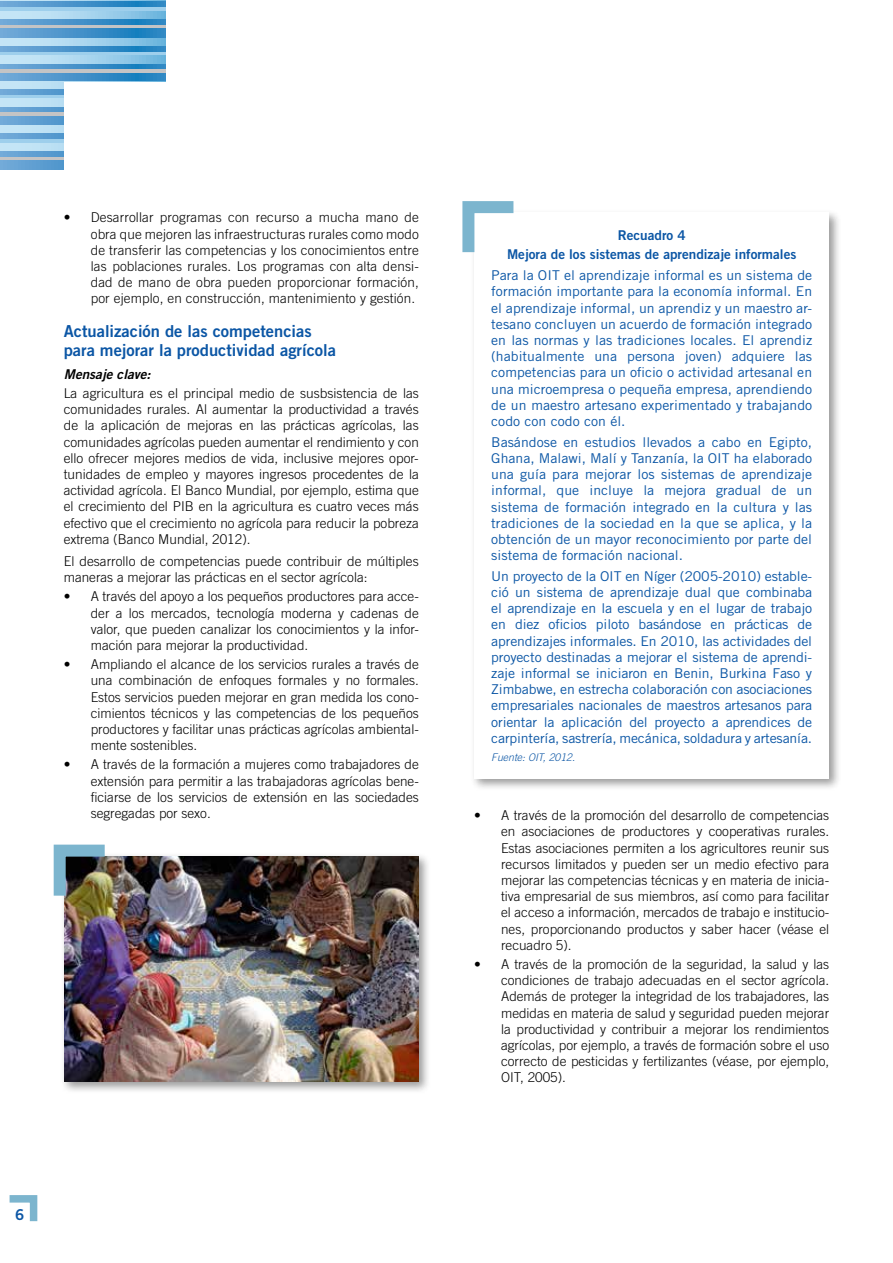
<style>
.page{position:relative;width:893px;height:1263px;background:#fff}
.page>*{position:absolute;margin:0;border:0;box-sizing:border-box;transform-origin:0 0}
.t1{font:16.5px/19.8px "Trade Gothic LT Std Bd 2";color:#0b56a5}
.t2{font:15px "Trade Gothic LT Std Bd 2";color:#0b56a5}
.t3{font:300 13.5px/16.2px "Trade Gothic LT Std";color:#000;text-align:justify}
.t4{font:13.5px/16.2px "Trade Gothic LT Std";color:#0b56a5;text-align:justify;scale:1.04 1}
.t5{font:13.5px/19.2px "Trade Gothic LT Std Bd 2";color:#0b56a5;text-align:center}
.t6{font:13.5px "Trade Gothic LT Std Bd 2 Obl";color:#000}
.t7{font:italic 300 10.5px "Trade Gothic LT Std";color:#0b56a5}
</style>
<div class="page">
<svg style="left:0;top:73px;width:166px;height:9px"></svg>
<hr style="left:0;top:69px;width:457px;height:4px;background:#c4c4c5">
<svg style="left:0;top:63px;width:166px;height:6px"></svg>
<svg style="left:0;top:55px;width:166px;height:8px"></svg>
<svg style="left:0;top:51px;width:166px;height:4px"></svg>
<svg style="left:0;top:45px;width:166px;height:6px"></svg>
<svg style="left:0;top:37px;width:166px;height:8px"></svg>
<svg style="left:0;top:28px;width:166px;height:9px"></svg>
<svg style="left:0;top:24px;width:166px;height:4px"></svg>
<svg style="left:0;top:19px;width:166px;height:5px"></svg>
<svg style="left:0;top:11px;width:166px;height:8px"></svg>
<hr style="left:0;top:7px;width:457px;height:4px;background:#9ecfec">
<svg style="left:0;top:1px;width:166px;height:6px"></svg>
<svg style="left:0;top:0;width:166px;height:1px"></svg>
<svg style="left:0;top:160px;width:64px;height:9px"></svg>
<svg style="left:0;top:156px;width:64px;height:4px"></svg>
<svg style="left:0;top:151px;width:64px;height:5px"></svg>
<div style="left:0;top:143px;width:457px;height:8px;background:#c1e3f5"></div>
<hr style="left:0;top:139px;width:457px;height:4px;background:#9ecfec">
<svg style="left:0;top:133px;width:64px;height:6px"></svg>
<div style="left:0;top:125px;width:457px;height:8px;background:#c1e3f5"></div>
<svg style="left:0;top:116px;width:64px;height:9px"></svg>
<hr style="left:0;top:112px;width:457px;height:4px;background:#c4c4c5">
<svg style="left:0;top:106px;width:64px;height:6px"></svg>
<div style="left:0;top:98px;width:457px;height:8px;background:#c1e3f5"></div>
<svg style="left:0;top:94px;width:64px;height:4px"></svg>
<svg style="left:0;top:88px;width:64px;height:6px"></svg>
<div style="left:0;top:82px;width:457px;height:6px;background:#c1e3f5"></div>
<div style="left:64px;top:82px;width:474px;height:133px;background:#fff"></div>
<div style="left:166px;top:0;width:475px;height:122px;background:#fff"></div>
<svg style="left:9px;top:1195px;width:29px;height:27px"></svg>
<div style="left:470px;top:209px;width:372px;height:583px;background:#000;opacity:.4"></div>
<div style="left:474px;top:213px;width:355px;height:566px;background:#fff"></div>
<svg style="left:462px;top:201px;width:63px;height:63px"></svg>
<div style="left:61px;top:853px;width:371px;height:241px;background:#000;opacity:.4"></div>
<img style="left:65px;top:857px;width:354px;height:224px">
<img style="left:53px;top:844px;width:64px;height:64px">
<p class="t3" style="left:91px;top:209px;width:330px;text-indent:-27px">• Desarrollar programas con recurso a mucha mano de obra que mejoren las infraestructuras rurales como modo de transferir las competencias y los conocimientos entre las poblaciones rurales. Los programas con alta densi&shy;dad de mano de obra pueden proporcionar formación, por ejemplo, en construcción, mantenimiento y gestión.</p>
<p class="t1" style="left:64px;top:321px;width:274px">Actualización de las competencias para mejorar la productividad agrícola</p>
<p class="t6" style="left:64px;top:365px;width:88px">Mensaje clave:</p>
<p class="t3" style="left:64px;top:385px;width:357px">La agricultura es el principal medio de susbsistencia de las comunidades rurales. Al aumentar la productividad a través de la aplicación de mejoras en las prácticas agrícolas, las comunidades agrícolas pueden aumentar el rendimiento y con ello ofrecer mejores medios de vida, inclusive mejores opor&shy;tunidades de empleo y mayores ingresos procedentes de la actividad agrícola. El Banco Mundial, por ejemplo, estima que el crecimiento del PIB en la agricultura es cuatro veces más efectivo que el crecimiento no agrícola para reducir la pobreza extrema (Banco Mundial, 2012).</p>
<p class="t3" style="left:64px;top:553px;width:357px">El desarrollo de competencias puede contribuir de múltiples maneras a mejorar las prácticas en el sector agrícola:</p>
<p class="t3" style="left:91px;top:588px;width:330px;text-indent:-27px">• A través del apoyo a los pequeños productores para acce&shy;der a los mercados, tecnología moderna y cadenas de valor, que pueden canalizar los conocimientos y la infor&shy;mación para mejorar la productividad.</p>
<p class="t3" style="left:91px;top:656px;width:330px;text-indent:-27px">• Ampliando el alcance de los servicios rurales a través de una combinación de enfoques formales y no formales.<br>Estos servicios pueden mejorar en gran medida los cono&shy;cimientos técnicos y las competencias de los pequeños productores y facilitar unas prácticas agrícolas ambiental&shy;mente sostenibles.</p>
<p class="t3" style="left:91px;top:756px;width:330px;text-indent:-27px">• A través de la formación a mujeres como trabajadores de extensión para permitir a las trabajadoras agrícolas bene&shy;ficiarse de los servicios de extensión en las sociedades segregadas por sexo.</p>
<p class="t2" style="left:15px;top:1205px;width:11px">6</p>
<p class="t5" style="left:507px;top:226px;width:291px">Recuadro 4<br>Mejora de los sistemas de aprendizaje informales</p>
<p class="t4" style="left:491px;top:267px;width:310px">Para la OIT el aprendizaje informal es un sistema de formación importante para la economía informal. En el aprendizaje informal, un aprendiz y un maestro ar&shy;tesano concluyen un acuerdo de formación integrado en las normas y las tradiciones locales. El aprendiz (habitualmente una persona joven) adquiere las competencias para un oficio o actividad artesanal en una microempresa o pequeña empresa, aprendiendo de un maestro artesano experimentado y trabajando codo con codo con él.</p>
<p class="t4" style="left:491px;top:434px;width:310px">Basándose en estudios llevados a cabo en Egipto, Ghana, Malawi, Malí y Tanzanía, la OIT ha elaborado una guía para mejorar los sistemas de aprendizaje informal, que incluye la mejora gradual de un sistema de formación integrado en la cultura y las tradiciones de la sociedad en la que se aplica, y la obtención de un mayor reconocimiento por parte del sistema de formación nacional.</p>
<p class="t4" style="left:491px;top:568px;width:310px">Un proyecto de la OIT en Níger (2005-2010) estable&shy;ció un sistema de aprendizaje dual que combinaba el aprendizaje en la escuela y en el lugar de trabajo en diez oficios piloto basándose en prácticas de aprendizajes informales. En 2010, las actividades del proyecto destinadas a mejorar el sistema de aprendi&shy;zaje informal se iniciaron en Benin, Burkina Faso y Zimbabwe, en estrecha colaboración con asociaciones empresariales nacionales de maestros artesanos para orientar la aplicación del proyecto a aprendices de carpintería, sastrería, mecánica, soldadura y artesanía.</p>
<p class="t7" style="left:491px;top:751px;width:85px">Fuente: OIT, 2012.</p>
<p class="t3" style="left:501px;top:807px;width:330px;text-indent:-27px">• A través de la promoción del desarrollo de competencias en asociaciones de productores y cooperativas rurales.<br>Estas asociaciones permiten a los agricultores reunir sus recursos limitados y pueden ser un medio efectivo para mejorar las competencias técnicas y en materia de inicia&shy;tiva empresarial de sus miembros, así como para facilitar el acceso a información, mercados de trabajo e institucio&shy;nes, proporcionando productos y saber hacer (véase el recuadro 5).</p>
<p class="t3" style="left:501px;top:956px;width:330px;text-indent:-27px">• A través de la promoción de la seguridad, la salud y las condiciones de trabajo adecuadas en el sector agrícola.<br>Además de proteger la integridad de los trabajadores, las medidas en materia de salud y seguridad pueden mejorar la productividad y contribuir a mejorar los rendimientos agrícolas, por ejemplo, a través de formación sobre el uso correcto de pesticidas y fertilizantes (véase, por ejemplo, OIT, 2005).</p>
</div>
